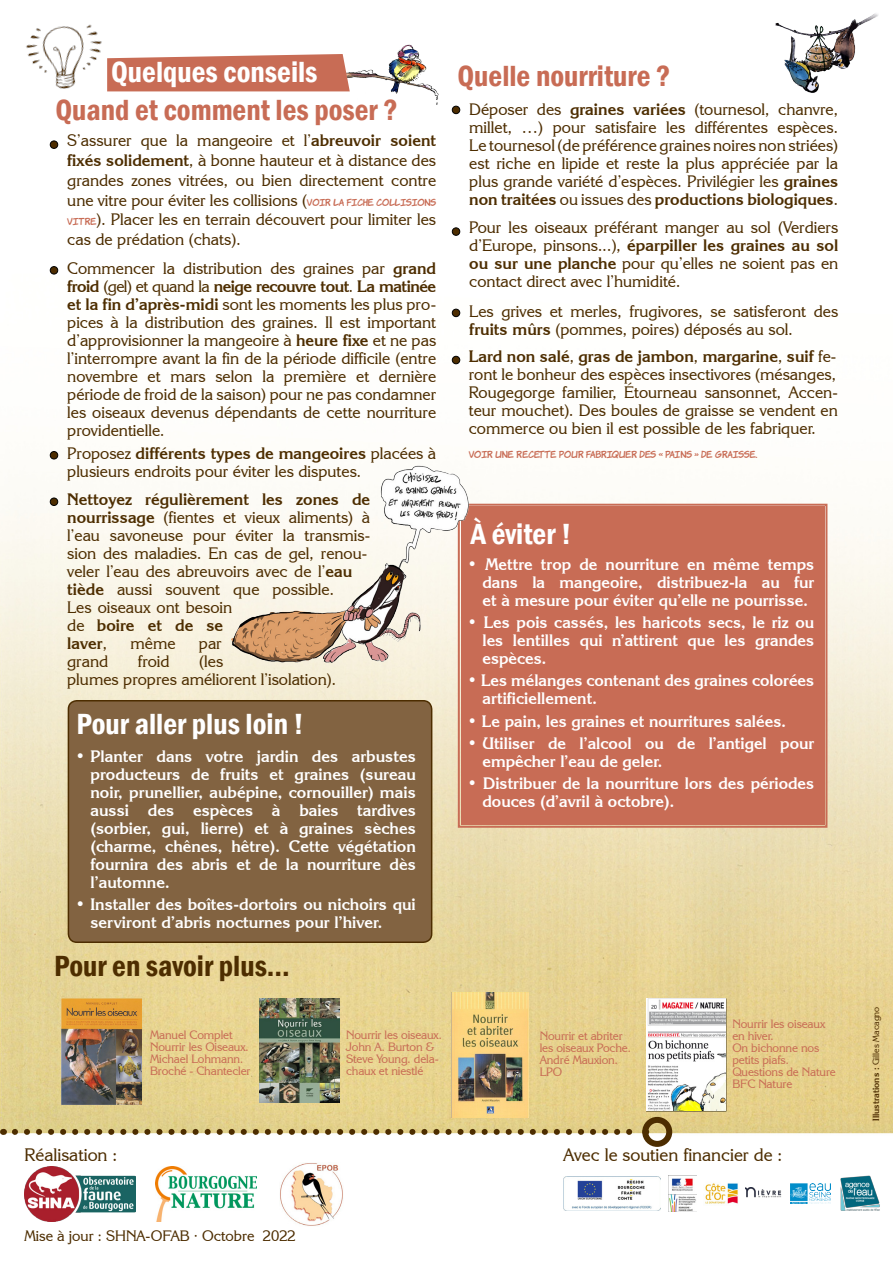
<style>
.page{position:relative;width:893px;height:1263px;background:#fff}
.page>*{position:absolute;margin:0;border:0;box-sizing:border-box;transform-origin:0 0}
.t1{font:600 condensed 30px "Franklin Gothic";color:#fff}
.t2{font:600 condensed 30px "Franklin Gothic";color:#c86c55}
.t3{font:600 condensed 30px "Franklin Gothic";color:#4d2d00}
.t4{font:18px "Korinna IT Cby BT";color:#4d2d00}
.t5{font:16.5px/18px "Korinna IT Cby BT";color:#4d2d00;text-align:justify}
.t6{font:700 16.5px/18px "Korinna IT Cby BT";color:#fff}
.t7{font:15px "Korinna IT Cby BT";color:#4d2d00}
.t8{font:12px/12px "Korinna IT Cby BT";letter-spacing:-.01em;color:#c86c55}
.t9{font:9px "Komika Hand";color:#c86c55}
.t10{font:700 9px "Korinna IT Cby BT";color:#4d2d00}
.s1{font-weight:700}
.s2{font-family:"Komika Hand";font-size:9px;color:#c86c55}
.s3{font-weight:400}
</style>
<div class="page">
<img style="left:0;top:91px;width:893px;height:1131px">
<img style="left:704px;top:1180px;width:36px;height:26px">
<img style="left:746px;top:1188px;width:36px;height:9px">
<img style="left:564px;top:1176px;width:96px;height:34px">
<img style="left:669px;top:1175px;width:28px;height:36px">
<img style="left:790px;top:1183px;width:40px;height:20px">
<img style="left:840px;top:1175px;width:40px;height:36px">
<svg style="left:15px;top:1129px;width:624px;height:6px;background:#ad9a6c"></svg>
<div style="left:642px;top:1117px;width:30px;height:30px;border:6px solid #4d2d00;border-radius:50%"></div>
<img style="left:61px;top:998px;width:80px;height:107px">
<img style="left:452px;top:992px;width:76px;height:126px">
<img style="left:21px;top:24px;width:92px;height:76px">
<div style="left:50px;top:267px;width:8px;height:7px;background:#4d2d00;border-radius:50%"></div>
<div style="left:50px;top:266px;width:8px;height:8px;border:1px solid #000;border-radius:50%"></div>
<div style="left:50px;top:451px;width:8px;height:8px;background:#4d2d00;border-radius:50%"></div>
<div style="left:50px;top:451px;width:8px;height:8px;border:1px solid #000;border-radius:50%"></div>
<div style="left:50px;top:498px;width:8px;height:7px;background:#4d2d00;border-radius:50%"></div>
<div style="left:50px;top:498px;width:8px;height:8px;border:1px solid #000;border-radius:50%"></div>
<div style="left:457px;top:503px;width:371px;height:326px;background:#c86c55"></div>
<div style="left:462px;top:508px;width:361px;height:316px;border:2px solid #c86c55"></div>
<img style="left:764px;top:13px;width:114px;height:82px">
<img style="left:646px;top:998px;width:80px;height:113px">
<img style="left:260px;top:998px;width:79px;height:104px">
<div style="left:50px;top:141px;width:8px;height:7px;background:#4d2d00;border-radius:50%"></div>
<div style="left:50px;top:140px;width:8px;height:9px;border:1px solid #000;border-radius:50%"></div>
<div style="left:452px;top:309px;width:8px;height:8px;background:#4d2d00;border-radius:50%"></div>
<div style="left:452px;top:309px;width:8px;height:8px;border:1px solid #000;border-radius:50%"></div>
<div style="left:452px;top:356px;width:8px;height:8px;background:#4d2d00;border-radius:50%"></div>
<div style="left:452px;top:356px;width:8px;height:8px;border:1px solid #000;border-radius:50%"></div>
<div style="left:452px;top:228px;width:8px;height:7px;background:#4d2d00;border-radius:50%"></div>
<div style="left:452px;top:227px;width:8px;height:9px;border:1px solid #000;border-radius:50%"></div>
<div style="left:452px;top:106px;width:8px;height:8px;background:#4d2d00;border-radius:50%"></div>
<div style="left:452px;top:106px;width:8px;height:8px;border:1px solid #000;border-radius:50%"></div>
<img style="left:196px;top:444px;width:300px;height:253px">
<img style="left:344px;top:44px;width:105px;height:69px">
<svg style="left:107px;top:54px;width:243px;height:37px;background:#cb7660"></svg>
<div style="left:68px;top:701px;width:364px;height:241px;background:#826341;border-radius:9px"></div>
<div style="left:68px;top:700px;width:364px;height:243px;border:2px solid #4d2d00;border-radius:9px"></div>
<img style="left:280px;top:1162px;width:63px;height:64px">
<img style="left:156px;top:1167px;width:100px;height:54px">
<img style="left:24px;top:1167px;width:111px;height:54px">
<h1 class="t1" style="left:111px;top:52px;width:208px">Quelques conseils</h1>
<h1 class="t2" style="left:55px;top:90px;width:344px">Quand et comment les poser ?</h1>
<p class="t5" style="left:67px;top:130px;width:370px;line-height:19.8px">S’assurer que la mangeoire et l’<span class="s1">abreuvoir soient fixés solidement</span>, à bonne hauteur et à distance des grandes zones vitrées, ou bien directement contre une vitre pour éviter les collisions (<span class="s2">VOIR LA FICHE COLLISIONS VITRE</span>). Placer les en terrain découvert pour limiter les cas de prédation (chats).</p>
<p class="t5" style="left:67px;top:259px;width:370px">Commencer la distribution des graines par <span class="s1">grand froid</span> (gel) et quand la <span class="s1">neige recouvre tout</span>. <span class="s1">La matinée et la fin d’après-midi</span> sont les moments les plus pro&shy;pices à la distribution des graines. Il est important d’approvisionner la mangeoire à <span class="s1">heure fixe</span> et ne pas l’interrompre avant la fin de la période difficile (entre novembre et mars selon la première et dernière période de froid de la saison) pour ne pas condamner les oiseaux devenus dépendants de cette nourriture providentielle.</p>
<p class="t5" style="left:67px;top:444px;width:370px">Proposez <span class="s1">différents types de mangeoires</span> placées à plusieurs endroits pour éviter les disputes.</p>
<p class="t5" style="left:67px;top:490px;width:305px;text-align:left"><span class="s1">Nettoyez régulièrement les zones de nourrissage</span> (fientes et vieux aliments) à l’eau savoneuse pour éviter la transmis&shy;sion des maladies. En cas de gel, renou&shy;veler l’eau des abreuvoirs avec de l’<span class="s1">eau tiède</span> aussi souvent que possible.<br>Les oiseaux ont besoin<br>de <span class="s1">boire et de se<br>laver</span>,</p>
<p class="t5" style="left:131px;top:634px;width:47px">même</p>
<p class="t5" style="left:199px;top:634px;width:24px">par</p>
<p class="t5" style="left:67px;top:652px;width:270px;text-indent:132px">(les<br>plumes propres améliorent l’isolation).</p>
<p class="t5" style="left:67px;top:652px;width:43px">grand</p>
<p class="t5" style="left:138px;top:652px;width:33px">froid</p>
<h1 class="t1" style="left:76px;top:704px;width:229px">Pour aller plus loin !</h1>
<p class="t6" style="left:90px;top:746px;width:327px;text-align:justify;text-indent:-15px">• Planter dans votre jardin des arbustes producteurs de fruits et graines (sureau noir, prunellier, aubépine, cornouiller) mais aussi des espèces à baies tardives (sorbier, gui, lierre) et à graines sèches (charme, chênes, hêtre). Cette végétation fournira des abris et de la nourriture dès l’automne.</p>
<p class="t6" style="left:90px;top:895px;width:327px;text-indent:-15px">• Installer des boîtes-dortoirs ou nichoirs qui serviront d’abris nocturnes pour l’hiver.</p>
<h1 class="t3" style="left:54px;top:946px;width:237px">Pour en savoir plus...</h1>
<h1 class="t2" style="left:457px;top:56px;width:215px">Quelle nourriture ?</h1>
<p class="t5" style="left:469px;top:100px;width:370px">Déposer des <span class="s1">graines variées</span> (tournesol, chanvre, millet, …) pour satisfaire les différentes espèces.<br>Le tournesol (de préférence graines noires non striées) est riche en lipide et reste la plus appréciée par la plus grande variété d’espèces. Privilégier les <span class="s1">graines non traitées</span> ou issues des <span class="s1">productions biologiques</span>.</p>
<p class="t5" style="left:469px;top:218px;width:370px">Pour les oiseaux préférant manger au sol (Verdiers d’Europe, pinsons...), <span class="s1">éparpiller les graines au sol ou sur une planche</span> pour qu’elles ne soient pas en contact direct avec l’humidité.</p>
<p class="t5" style="left:469px;top:302px;width:370px">Les grives et merles, frugivores, se satisferont des <span class="s1">fruits mûrs</span> (pommes, poires) déposés au sol.</p>
<p class="t5" style="left:469px;top:347px;width:371px"><span class="s1">Lard non salé</span>, <span class="s1">gras de jambon</span>, <span class="s1">margarine</span>, <span class="s1">suif</span> fe&shy;ront le bonheur des espèces insectivores (mésanges, Rougegorge familier, Étourneau sansonnet, Accen&shy;teur mouchet). Des boules de graisse se vendent en commerce ou bien il est possible de les fabriquer.</p>
<p class="t9" style="left:469px;top:447px;width:290px">VOIR UNE RECETTE POUR FABRIQUER DES « PAINS » DE GRAISSE.</p>
<h1 class="t1" style="left:471px;top:514px;width:102px">À éviter !</h1>
<p class="t6" style="left:482px;top:555px;width:333px;text-align:justify;text-indent:-15px">• Mettre trop de nourriture en même temps dans la mangeoire, distribuez-la au fur et à mesure pour éviter qu’elle ne pourrisse.</p>
<p class="t6" style="left:482px;top:613px;width:333px;text-align:justify;text-indent:-15px">• Les pois cassés, les haricots secs, le riz ou les lentilles qui n’attirent que les grandes espèces.</p>
<p class="t6" style="left:482px;top:671px;width:333px;text-indent:-15px">• Les mélanges contenant des graines colorées artificiellement.</p>
<p class="t6" style="left:468px;top:712px;width:320px">• Le pain, les graines et nourritures salées.</p>
<p class="t6" style="left:482px;top:734px;width:333px;text-indent:-15px">• Utiliser de l’alcool ou de l’antigel pour empêcher l’eau de geler.</p>
<p class="t6" style="left:482px;top:774px;width:333px;text-indent:-15px">• Distribuer de la nourriture lors des périodes douces (d’avril à octobre).</p>
<p class="t4" style="left:24px;top:1143px;width:95px">Réalisation :</p>
<p class="t8" style="left:150px;top:1028px;width:102px">Manuel Complet<br>Nourrir les Oiseaux.<br>Michael Lohmann.<br>Broché - Chantecler</p>
<p class="t8" style="left:540px;top:1029px;width:93px">Nourrir et abriter les oiseaux Poche.<br>André Mauxion.<br>LPO</p>
<p class="t8" style="left:346px;top:1028px;width:97px">Nourrir les oiseaux.<br>John A. Burton &amp;<br>Steve Young. dela&shy;chaux et niestlé</p>
<p class="t8" style="left:732px;top:1017px;width:105px">Nourrir les oiseaux en hiver.<br>On bichonne nos petits piafs.<br>Questions de Nature<br>BFC Nature</p>
<p class="t4" style="left:564px;top:1143px;width:221px">Avec le soutien financier de :</p>
<p class="t7" style="left:24px;top:1226px;width:273px">Mise à jour : SHNA-OFAB · Octobre 2022</p>
<p class="t10" style="left:871px;top:1121px;width:116px;rotate:-90deg">Illustrations : <span class="s3">Gilles Macagno</span></p>
</div>
